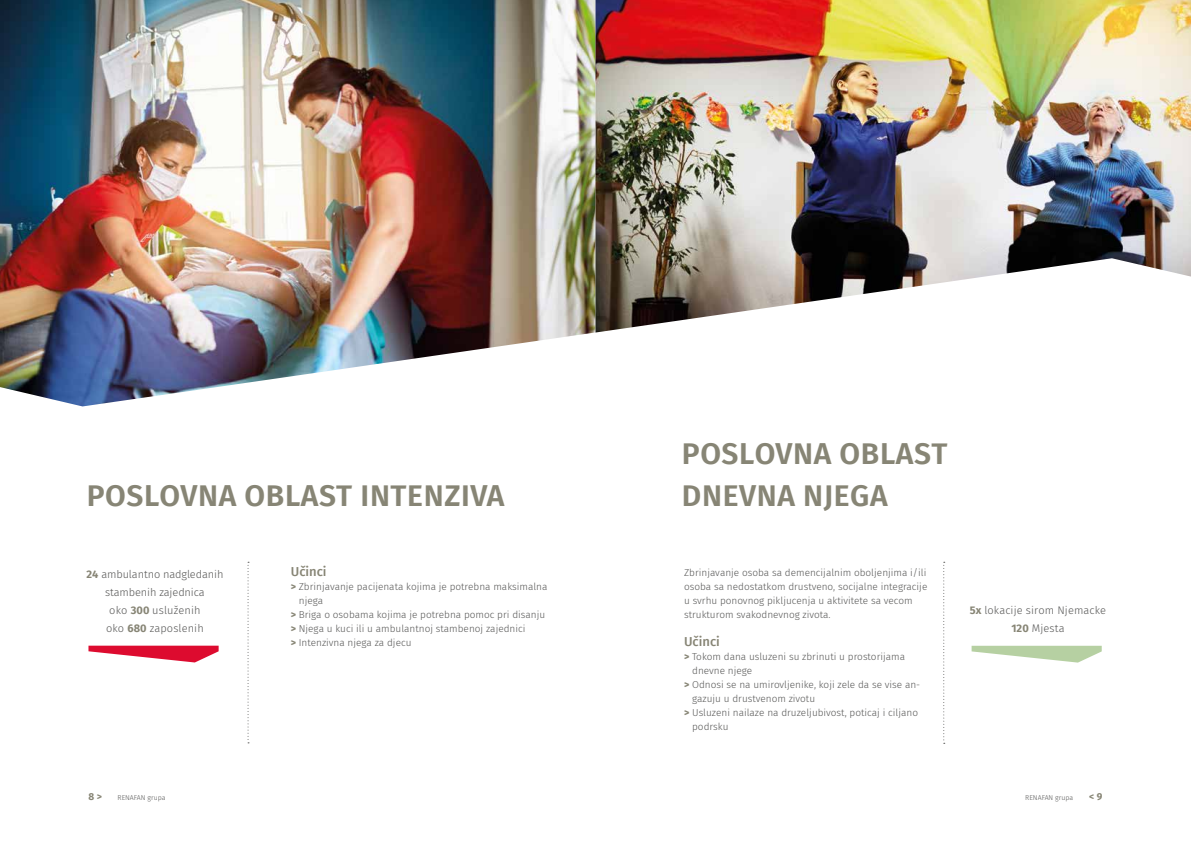
<style>
.page{position:relative;width:1191px;height:842px;background:#fff}
.page>*{position:absolute;margin:0;border:0;box-sizing:border-box;transform-origin:0 0}
.t1{font:600 30px/42px "Fira Sans";letter-spacing:.02em;color:#878575}
.t2{font:500 13px "Fira Sans";color:#878575}
.t3{font:300 11px/18px "Fira Sans";color:#575756;text-align:center}
.t4{font:300 10px/14px "Fira Sans";color:#575756}
.t5{font:700 10px "Fira Sans";color:#878575}
.t6{font:300 7px "Fira Sans";color:#575756}
.s1{font-weight:700;color:#878575}
.s2{font-weight:800;color:#878575}
</style>
<div class="page">
<svg style="left:88px;top:646px;width:131px;height:16px"></svg>
<svg style="left:247px;top:562px;width:2px;height:181px"></svg>
<svg style="left:971px;top:646px;width:130px;height:17px"></svg>
<svg style="left:943px;top:562px;width:1px;height:182px"></svg>
<img style="left:0;top:0;width:595px;height:406px">
<img style="left:595px;top:0;width:596px;height:332px">
<h1 class="t1" style="left:87px;top:472px;width:419px">POSLOVNA OBLAST INTENZIVA</h1>
<p class="t3" style="left:86px;top:565px;width:139px"><span class="s1">24</span> ambulantno nadgledanih stambenih zajednica<br>oko <span class="s1">300</span> usluženih<br>oko <span class="s1">680</span> zaposlenih</p>
<h2 class="t2" style="left:291px;top:561px;width:37px">Učinci</h2>
<p class="t4" style="left:291px;top:579px;width:258px"><span class="s2">&gt;</span> Zbrinjavanje pacijenata kojima je potrebna maksimalna</p>
<p class="t4" style="left:299px;top:593px;width:26px">njega</p>
<p class="t4" style="left:291px;top:607px;width:256px"><span class="s2">&gt;</span> Briga o osobama kojima je potrebna pomoc pri disanju</p>
<p class="t4" style="left:291px;top:621px;width:236px"><span class="s2">&gt;</span> Njega u kuci ili u ambulantnoj stambenoj zajednici</p>
<p class="t4" style="left:291px;top:635px;width:122px"><span class="s2">&gt;</span> Intenzivna njega za djecu</p>
<h1 class="t1" style="left:682px;top:430px;width:267px">POSLOVNA OBLAST<br>DNEVNA NJEGA</h1>
<p class="t4" style="left:684px;top:565px;width:245px">Zbrinjavanje osoba sa demencijalnim oboljenjima i/ili osoba sa nedostatkom drustveno, socijalne integracije u svrhu ponovnog pikljucenja u aktivitete sa vecom strukturom svakodnevnog zivota.</p>
<h2 class="t2" style="left:684px;top:631px;width:37px">Učinci</h2>
<p class="t4" style="left:684px;top:649px;width:222px"><span class="s2">&gt;</span> Tokom dana usluzeni su zbrinuti u prostorijama</p>
<p class="t4" style="left:692px;top:663px;width:61px">dnevne njege</p>
<p class="t4" style="left:684px;top:677px;width:238px"><span class="s2">&gt;</span> Odnosi se na umirovljenike, koji zele da se vise an-</p>
<p class="t4" style="left:692px;top:691px;width:124px">gazuju u drustvenom zivotu</p>
<p class="t4" style="left:684px;top:705px;width:235px"><span class="s2">&gt;</span> Usluzeni nailaze na druzeljubivost, poticaj i ciljano</p>
<p class="t4" style="left:692px;top:719px;width:38px">podrsku</p>
<p class="t3" style="left:970px;top:601px;width:138px"><span class="s1">5x</span> lokacije sirom Njemacke<br><span class="s1">120</span> Mjesta</p>
<p class="t5" style="left:88px;top:788px;width:15px">8 &gt;</p>
<p class="t6" style="left:118px;top:792px;width:50px">RENAFAN grupa</p>
<p class="t6" style="left:1025px;top:792px;width:50px">RENAFAN grupa</p>
<p class="t5" style="left:1089px;top:788px;width:15px">&lt; 9</p>
</div>
